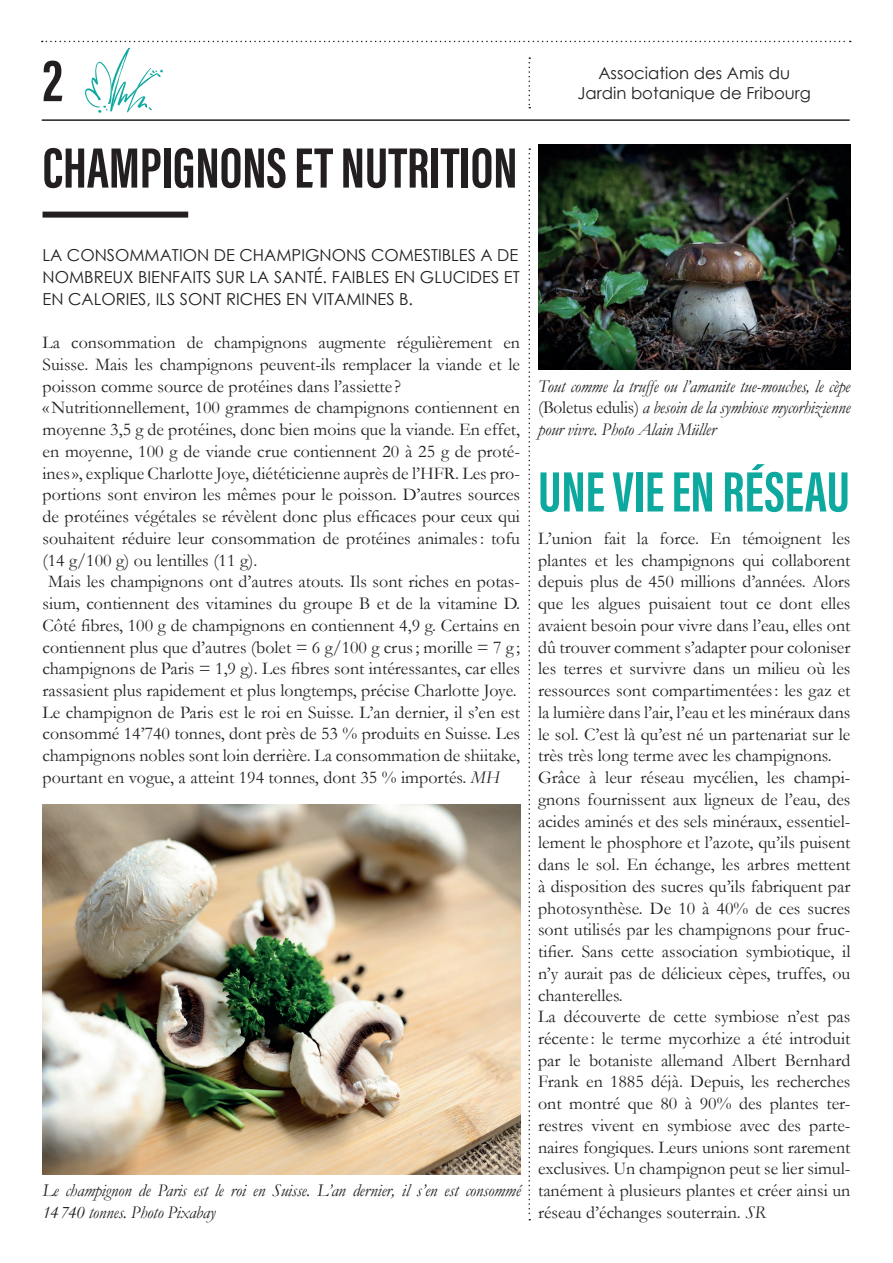
<style>
.page{position:relative;width:893px;height:1263px;background:#fff}
.page>*{position:absolute;margin:0;border:0;box-sizing:border-box;transform-origin:0 0}
.t1{font:700 60px "Acumin Pro Extra Cond";color:#231f20}
.t2{font:700 58.5px "Acumin Pro Extra Cond";color:#231f20}
.t3{font:700 58.5px "Acumin Pro Extra Cond";color:#0da99e}
.t4{font:18px/21.8px "Garamond";color:#231f20}
.t5{font:italic 18px/21.8px "Garamond";letter-spacing:-.01em;color:#231f20}
.t6{font:16.5px/21.8px "Century Gothic";color:#231f20;text-align:justify}
.s1{font-style:italic}
.s2{font-style:normal}
</style>
<div class="page">
<svg style="left:42px;top:41px;width:809px;height:1px"></svg>
<hr style="left:42px;top:119px;width:808px;height:2px;background:#231f20">
<svg style="left:85px;top:48px;width:78px;height:65px"></svg>
<svg style="left:528px;top:57px;width:2px;height:51px"></svg>
<div style="left:43px;top:212px;width:145px;height:6px;background:#231f20"></div>
<svg style="left:528px;top:148px;width:2px;height:1072px"></svg>
<img style="left:43px;top:805px;width:477px;height:370px">
<img style="left:538px;top:145px;width:312px;height:225px">
<h1 class="t1" style="left:43px;top:44px;width:22px">2</h1>
<h2 class="t2" style="left:43px;top:132px;width:476px">CHAMPIGNONS ET NUTRITION</h2>
<p class="t6" style="left:598px;top:62px;width:193px">Association des Amis du</p>
<p class="t6" style="left:578px;top:82px;width:235px">Jardin botanique de Fribourg</p>
<p class="t6" style="left:43px;top:244px;width:479px">LA CONSOMMATION DE CHAMPIGNONS COMESTIBLES A DE NOMBREUX BIENFAITS SUR LA SANTÉ. FAIBLES EN GLUCIDES ET EN CALORIES, ILS SONT RICHES EN VITAMINES B.</p>
<p class="t4" style="left:43px;top:331px;width:479px">La consommation de champignons augmente régulièrement en</p>
<p class="t4" style="left:43px;top:353px;width:479px">Suisse. Mais les champignons peuvent-ils remplacer la viande et le</p>
<p class="t4" style="left:43px;top:375px;width:360px">poisson comme source de protéines dans l’assiette ?</p>
<p class="t4" style="left:43px;top:396px;width:479px">«Nutritionnellement, 100 grammes de champignons contiennent en</p>
<p class="t4" style="left:43px;top:418px;width:479px">moyenne 3,5 g de protéines, donc bien moins que la viande. En effet,</p>
<p class="t4" style="left:43px;top:440px;width:479px">en moyenne, 100 g de viande crue contiennent 20 à 25 g de proté-</p>
<p class="t4" style="left:43px;top:461px;width:479px">ines», explique Charlotte Joye, diététicienne auprès de l’HFR. Les pro-</p>
<p class="t4" style="left:43px;top:483px;width:479px">portions sont environ les mêmes pour le poisson. D’autres sources</p>
<p class="t4" style="left:43px;top:505px;width:479px">de protéines végétales se révèlent donc plus efficaces pour ceux qui</p>
<p class="t4" style="left:43px;top:527px;width:479px">souhaitent réduire leur consommation de protéines animales: tofu</p>
<p class="t4" style="left:43px;top:548px;width:216px">(14 g/100 g) ou lentilles (11 g).</p>
<p class="t4" style="left:48px;top:570px;width:473px">Mais les champignons ont d’autres atouts. Ils sont riches en potas-</p>
<p class="t4" style="left:43px;top:592px;width:479px">sium, contiennent des vitamines du groupe B et de la vitamine D.</p>
<p class="t4" style="left:43px;top:614px;width:479px">Côté fibres, 100 g de champignons en contiennent 4,9 g. Certains en</p>
<p class="t4" style="left:43px;top:635px;width:479px">contiennent plus que d’autres (bolet = 6 g/100 g crus; morille = 7 g ;</p>
<p class="t4" style="left:43px;top:657px;width:479px">champignons de Paris = 1,9 g). Les fibres sont intéressantes, car elles</p>
<p class="t4" style="left:43px;top:679px;width:476px">rassasient plus rapidement et plus longtemps, précise Charlotte Joye.</p>
<p class="t4" style="left:43px;top:701px;width:479px">Le champignon de Paris est le roi en Suisse. L’an dernier, il s’en est</p>
<p class="t4" style="left:43px;top:722px;width:479px">consommé 14’740 tonnes, dont près de 53 % produits en Suisse. Les</p>
<p class="t4" style="left:43px;top:744px;width:479px">champignons nobles sont loin derrière. La consommation de shiitake,</p>
<p class="t4" style="left:43px;top:766px;width:459px">pourtant en vogue, a atteint 194 tonnes, dont 35 % importés. <span class="s1">MH</span></p>
<p class="t5" style="left:43px;top:1179px;width:480px">Le champignon de Paris est le roi en Suisse. L’an dernier, il s’en est consommé<br>14740 tonnes. Photo Pixabay</p>
<p class="t5" style="left:538px;top:375px;width:314px;text-align:justify">Tout comme la truffe ou l’amanite tue-mouches, le cèpe <span class="s2">(Boletus edulis)</span> a besoin de la symbiose mycorhizienne pour vivre. Photo Alain Müller</p>
<h2 class="t3" style="left:538px;top:456px;width:313px">UNE VIE EN RÉSEAU</h2>
<p class="t4" style="left:538px;top:527px;width:314px">L’union fait la force. En témoignent les plantes et les champignons qui collaborent depuis plus de 450 millions d’années. Alors que les algues puisaient tout ce dont elles avaient besoin pour vivre dans l’eau, elles ont dû trouver comment s’adapter pour coloniser les terres et survivre dans un milieu où les ressources sont compartimentées: les gaz et la lumière dans l’air, l’eau et les minéraux dans le sol. C’est là qu’est né un partenariat sur le très très long terme avec les champignons.<br>Grâce à leur réseau mycélien, les champi&shy;gnons fournissent aux ligneux de l’eau, des acides aminés et des sels minéraux, essentiel&shy;lement le phosphore et l’azote, qu’ils puisent dans le sol. En échange, les arbres mettent à disposition des sucres qu’ils fabriquent par photosynthèse. De 10 à 40% de ces sucres sont utilisés par les champignons pour fruc&shy;tifier. Sans cette association symbiotique, il n’y aurait pas de délicieux cèpes, truffes, ou chanterelles.<br>La découverte de cette symbiose n’est pas récente : le terme mycorhize a été introduit par le botaniste allemand Albert Bernhard Frank en 1885 déjà. Depuis, les recherches ont montré que 80 à 90% des plantes ter&shy;restres vivent en symbiose avec des parte&shy;naires fongiques. Leurs unions sont rarement exclusives. Un champignon peut se lier simul&shy;tanément à plusieurs plantes et créer ainsi un réseau d’échanges souterrain. <span class="s1">SR</span></p>
</div>
